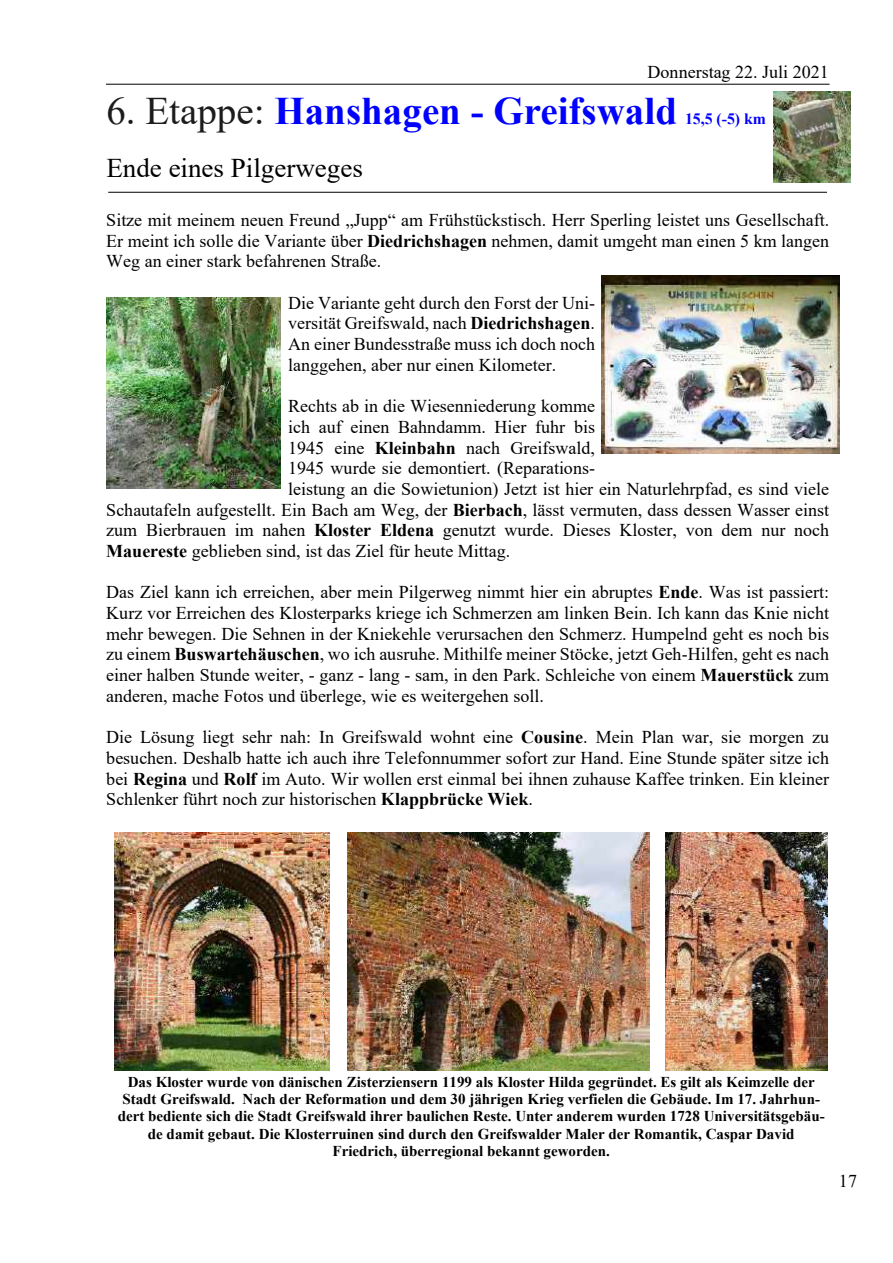
<style>
.page{position:relative;width:893px;height:1263px;background:#fff}
.page>*{position:absolute;margin:0;border:0;box-sizing:border-box;transform-origin:0 0}
.t1{font:700 39px "Times New Roman";color:#00f}
.t2{font:27px "Times New Roman";color:#000}
.t3{font:18px/20.7px "Times New Roman";color:#000;text-align:justify}
.t4{font:700 15.75px "Times New Roman";color:#00f}
.t5{font:700 15px/17.2px "Times New Roman";color:#000;text-align:center}
.s1{font-weight:400;color:#1c1c1c}
.s2{font-weight:700}
</style>
<div class="page">
<hr style="left:106px;top:84px;width:724px;height:1px;background:#000">
<hr style="left:108px;top:192px;width:719px;height:1px;background:#000">
<img style="left:774px;top:92px;width:76px;height:91px">
<img style="left:602px;top:276px;width:237px;height:178px">
<img style="left:106px;top:298px;width:174px;height:190px">
<img style="left:115px;top:832px;width:214px;height:239px">
<img style="left:348px;top:832px;width:301px;height:239px">
<img style="left:666px;top:832px;width:162px;height:239px">
<p class="t3" style="left:648px;top:63px;width:183px">Donnerstag 22. Juli 2021</p>
<h1 class="t1" style="left:106px;top:98px;width:572px"><span class="s1">6. Etappe:</span> Hanshagen - Greifswald</h1>
<p class="t4" style="left:685px;top:114px;width:83px">15,5 (-5) km</p>
<h2 class="t2" style="left:106px;top:158px;width:258px">Ende eines Pilgerweges</h2>
<p class="t3" style="left:106px;top:211px;width:724px">Sitze mit meinem neuen Freund „Jupp“ am Frühstückstisch. Herr Sperling leistet uns Gesellschaft.<br>Er meint ich solle die Variante über <span class="s2">Diedrichshagen</span> nehmen, damit umgeht man einen 5 km langen Weg an einer stark befahrenen Straße.</p>
<p class="t3" style="left:288px;top:294px;width:308px">Die Variante geht durch den Forst der Uni&shy;versität Greifswald, nach <span class="s2">Diedrichshagen</span>.<br>An einer Bundesstraße muss ich doch noch langgehen, aber nur einen Kilometer.</p>
<p class="t3" style="left:288px;top:397px;width:308px">Rechts ab in die Wiesenniederung komme</p>
<p class="t3" style="left:288px;top:418px;width:308px">ich auf einen Bahndamm. Hier fuhr bis</p>
<p class="t3" style="left:288px;top:439px;width:308px">1945 eine <span class="s2">Kleinbahn</span> nach Greifswald,</p>
<p class="t3" style="left:288px;top:460px;width:308px">1945 wurde sie demontiert. (Reparations-</p>
<p class="t3" style="left:288px;top:480px;width:542px">leistung an die Sowietunion) Jetzt ist hier ein Naturlehrpfad, es sind viele</p>
<p class="t3" style="left:106px;top:501px;width:724px">Schautafeln aufgestellt. Ein Bach am Weg, der <span class="s2">Bierbach</span>, lässt vermuten, dass dessen Wasser einst</p>
<p class="t3" style="left:106px;top:522px;width:724px">zum Bierbrauen im nahen <span class="s2">Kloster Eldena</span> genutzt wurde. Dieses Kloster, von dem nur noch</p>
<p class="t3" style="left:106px;top:542px;width:405px"><span class="s2">Mauereste</span> geblieben sind, ist das Ziel für heute Mittag.</p>
<p class="t3" style="left:106px;top:584px;width:724px">Das Ziel kann ich erreichen, aber mein Pilgerweg nimmt hier ein abruptes <span class="s2">Ende</span>. Was ist passiert:<br>Kurz vor Erreichen des Klosterparks kriege ich Schmerzen am linken Bein. Ich kann das Knie nicht mehr bewegen. Die Sehnen in der Kniekehle verursachen den Schmerz. Humpelnd geht es noch bis zu einem <span class="s2">Buswartehäuschen</span>, wo ich ausruhe. Mithilfe meiner Stöcke, jetzt Geh-Hilfen, geht es nach einer halben Stunde weiter, - ganz - lang - sam, in den Park. Schleiche von einem <span class="s2">Mauerstück</span> zum anderen, mache Fotos und überlege, wie es weitergehen soll.</p>
<p class="t3" style="left:106px;top:729px;width:724px">Die Lösung liegt sehr nah: In Greifswald wohnt eine <span class="s2">Cousine</span>. Mein Plan war, sie morgen zu besuchen. Deshalb hatte ich auch ihre Telefonnummer sofort zur Hand. Eine Stunde später sitze ich bei <span class="s2">Regina</span> und <span class="s2">Rolf</span> im Auto. Wir wollen erst einmal bei ihnen zuhause Kaffee trinken. Ein kleiner Schlenker führt noch zur historischen <span class="s2">Klappbrücke Wiek</span>.</p>
<p class="t5" style="left:118px;top:1075px;width:708px">Das Kloster wurde von dänischen Zisterziensern 1199 als Kloster Hilda gegründet. Es gilt als Keimzelle der Stadt Greifswald. Nach der Reformation und dem 30 jährigen Krieg verfielen die Gebäude. Im 17. Jahrhun&shy;dert bediente sich die Stadt Greifswald ihrer baulichen Reste. Unter anderem wurden 1728 Universitätsgebäu&shy;de damit gebaut. Die Klosterruinen sind durch den Greifswalder Maler der Romantik, Caspar David Friedrich, überregional bekannt geworden.</p>
<p class="t3" style="left:839px;top:1173px;width:20px">17</p>
</div>
